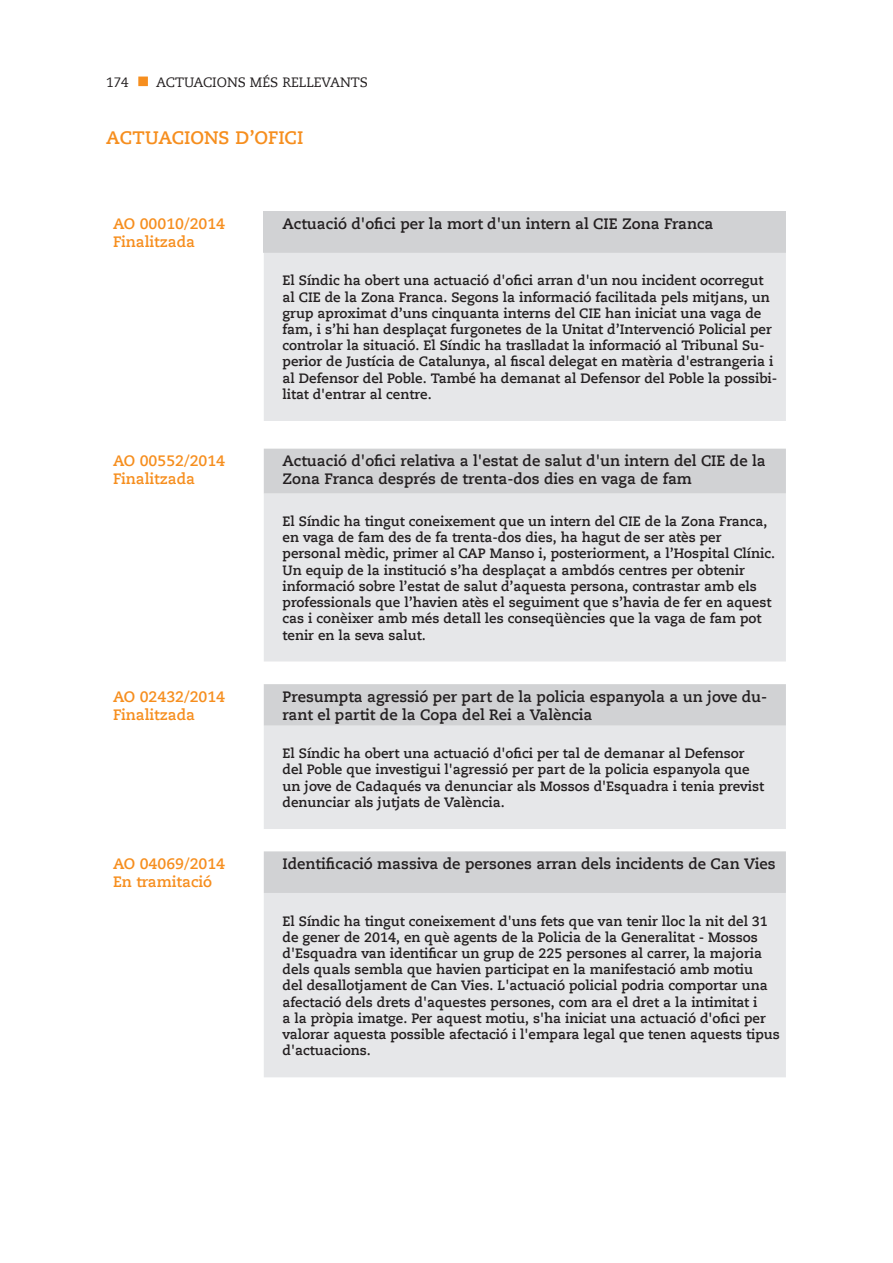
<style>
.page{position:relative;width:893px;height:1263px;background:#fff}
.page>*{position:absolute;margin:0;border:0;box-sizing:border-box;transform-origin:0 0}
.Titular_4t{font:700 18px "Caecilia LT";letter-spacing:-.005em;color:#f68e1e}
.t1{font:700 15px/18px "Caecilia LT";color:#231f20}
.t2{font:700 15px/18px "Caecilia LT";color:#f68e1e}
.t3{font:700 13.5px/16.2px "Caecilia LT";color:#231f20}
.t4{font:13.5px "Caecilia LT";color:#231f20}
</style>
<div class="page">
<div style="left:138px;top:77px;width:10px;height:9px;background:#f68e1e;border:2px solid #f68e1e"></div>
<div style="left:264px;top:211px;width:522px;height:42px;background:#d1d2d4"></div>
<svg style="left:264px;top:253px;width:522px;height:824px;background:#e7e8ea"></svg>
<svg style="left:264px;top:449px;width:522px;height:444px;background:#e1e1e3"></svg>
<svg style="left:264px;top:662px;width:522px;height:22px"></svg>
<p class="t4" style="left:106px;top:74px;width:24px">174</p>
<p class="t4" style="left:156px;top:74px;width:213px">ACTUACIONS MÉS RELLEVANTS</p>
<p class="Titular_4t" style="left:106px;top:127px;width:199px">ACTUACIONS D’OFICI</p>
<p class="t2" style="left:113px;top:215px;width:114px">AO 00010/2014<br>Finalitzada</p>
<p class="t1" style="left:283px;top:215px;width:432px">Actuació d'ofici per la mort d'un intern al CIE Zona Franca</p>
<p class="t3" style="left:283px;top:273px;width:496px">El Síndic ha obert una actuació d'ofici arran d'un nou incident ocorregut al CIE de la Zona Franca. Segons la informació facilitada pels mitjans, un grup aproximat d’uns cinquanta interns del CIE han iniciat una vaga de fam, i s’hi han desplaçat furgonetes de la Unitat d’Intervenció Policial per controlar la situació. El Síndic ha traslladat la informació al Tribunal Su&shy;perior de Justícia de Catalunya, al fiscal delegat en matèria d'estrangeria i al Defensor del Poble. També ha demanat al Defensor del Poble la possibi&shy;litat d'entrar al centre.</p>
<p class="t2" style="left:113px;top:452px;width:114px">AO 00552/2014</p>
<p class="t2" style="left:113px;top:470px;width:84px">Finalitzada</p>
<p class="t1" style="left:283px;top:452px;width:485px">Actuació d'ofici relativa a l'estat de salut d'un intern del CIE de la<br>Zona Franca després de trenta-dos dies en vaga de fam</p>
<p class="t3" style="left:283px;top:513px;width:494px">El Síndic ha tingut coneixement que un intern del CIE de la Zona Franca, en vaga de fam des de fa trenta-dos dies, ha hagut de ser atès per personal mèdic, primer al CAP Manso i, posteriorment, a l’Hospital Clínic.<br>Un equip de la institució s’ha desplaçat a ambdós centres per obtenir informació sobre l’estat de salut d’aquesta persona, contrastar amb els professionals que l’havien atès el seguiment que s’havia de fer en aquest cas i conèixer amb més detall les conseqüències que la vaga de fam pot tenir en la seva salut.</p>
<p class="t2" style="left:113px;top:688px;width:114px">AO 02432/2014</p>
<p class="t2" style="left:113px;top:706px;width:84px">Finalitzada</p>
<p class="t1" style="left:283px;top:688px;width:486px">Presumpta agressió per part de la policia espanyola a un jove du&shy;rant el partit de la Copa del Rei a València</p>
<p class="t3" style="left:283px;top:746px;width:483px">El Síndic ha obert una actuació d'ofici per tal de demanar al Defensor del Poble que investigui l'agressió per part de la policia espanyola que un jove de Cadaqués va denunciar als Mossos d'Esquadra i tenia previst denunciar als jutjats de València.</p>
<p class="t2" style="left:113px;top:855px;width:114px">AO 04069/2014</p>
<p class="t2" style="left:113px;top:873px;width:101px">En tramitació</p>
<p class="t1" style="left:283px;top:855px;width:495px">Identificació massiva de persones arran dels incidents de Can Vies</p>
<p class="t3" style="left:283px;top:913px;width:499px">El Síndic ha tingut coneixement d'uns fets que van tenir lloc la nit del 31 de gener de 2014, en què agents de la Policia de la Generalitat - Mossos d'Esquadra van identificar un grup de 225 persones al carrer, la majoria dels quals sembla que havien participat en la manifestació amb motiu<br>del desallotjament de Can Vies. L'actuació policial podria comportar una afectació dels drets d'aquestes persones, com ara el dret a la intimitat i<br>a la pròpia imatge. Per aquest motiu, s'ha iniciat una actuació d'ofici per valorar aquesta possible afectació i l'empara legal que tenen aquests tipus d'actuacions.</p>
</div>
